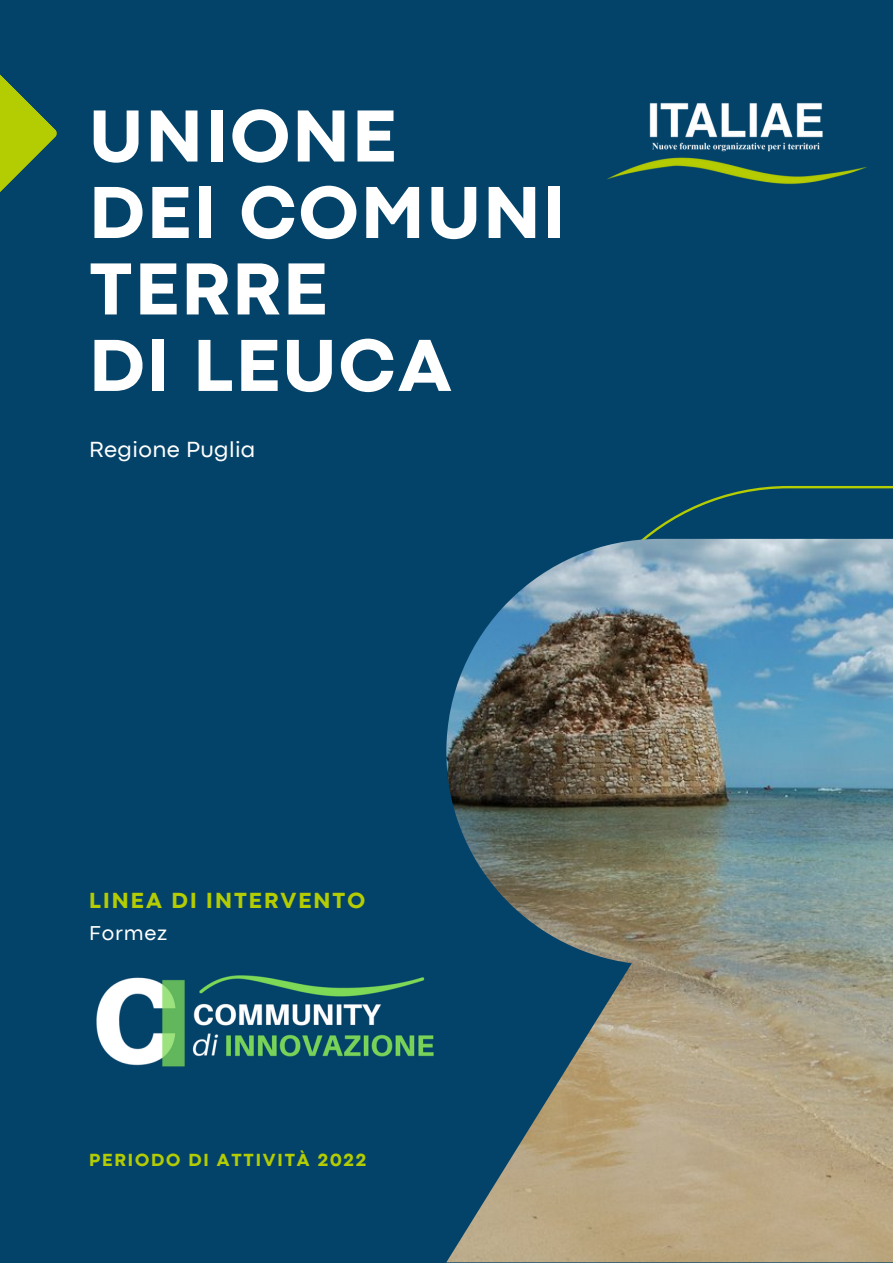
<style>
.page{position:relative;width:893px;height:1264px;background:#fff}
.page>*{position:absolute;margin:0;border:0;box-sizing:border-box;transform-origin:0 0}
.t1{font:800 76.8px "Codec Pro";letter-spacing:.035em;color:#fff}
.t2{font:800 22.8px "Codec Pro";letter-spacing:.09em;color:#b4cc02}
.t3{font:22.8px "Codec Pro";letter-spacing:.015em;color:#fff}
.t4{font:21px "Codec Pro";letter-spacing:.035em;color:#fff}
.t5{font:800 18.3px "Codec Pro";letter-spacing:.1em;color:#b4cc02}
</style>
<div class="page">
<div style="left:0;top:0;width:892px;height:1262px;background:#044369"></div>
<svg style="left:642px;top:486px;width:250px;height:53px"></svg>
<img style="left:446px;top:539px;width:446px;height:723px">
<svg style="left:0;top:75px;width:57px;height:117px"></svg>
<img style="left:608px;top:103px;width:258px;height:81px">
<img style="left:96px;top:975px;width:338px;height:92px">
<p class="t1" style="left:89px;top:109px;width:308px">UNIONE</p>
<p class="t1" style="left:89px;top:185px;width:477px">DEI COMUNI</p>
<p class="t1" style="left:89px;top:262px;width:239px">TERRE</p>
<p class="t1" style="left:89px;top:338px;width:363px">DI LEUCA</p>
<p class="t3" style="left:89px;top:441px;width:168px">Regione Puglia</p>
<p class="t2" style="left:89px;top:892px;width:277px">LINEA DI INTERVENTO</p>
<p class="t4" style="left:89px;top:926px;width:79px">Formez</p>
<p class="t5" style="left:89px;top:1153px;width:278px">PERIODO DI ATTIVITÀ 2022</p>
</div>
